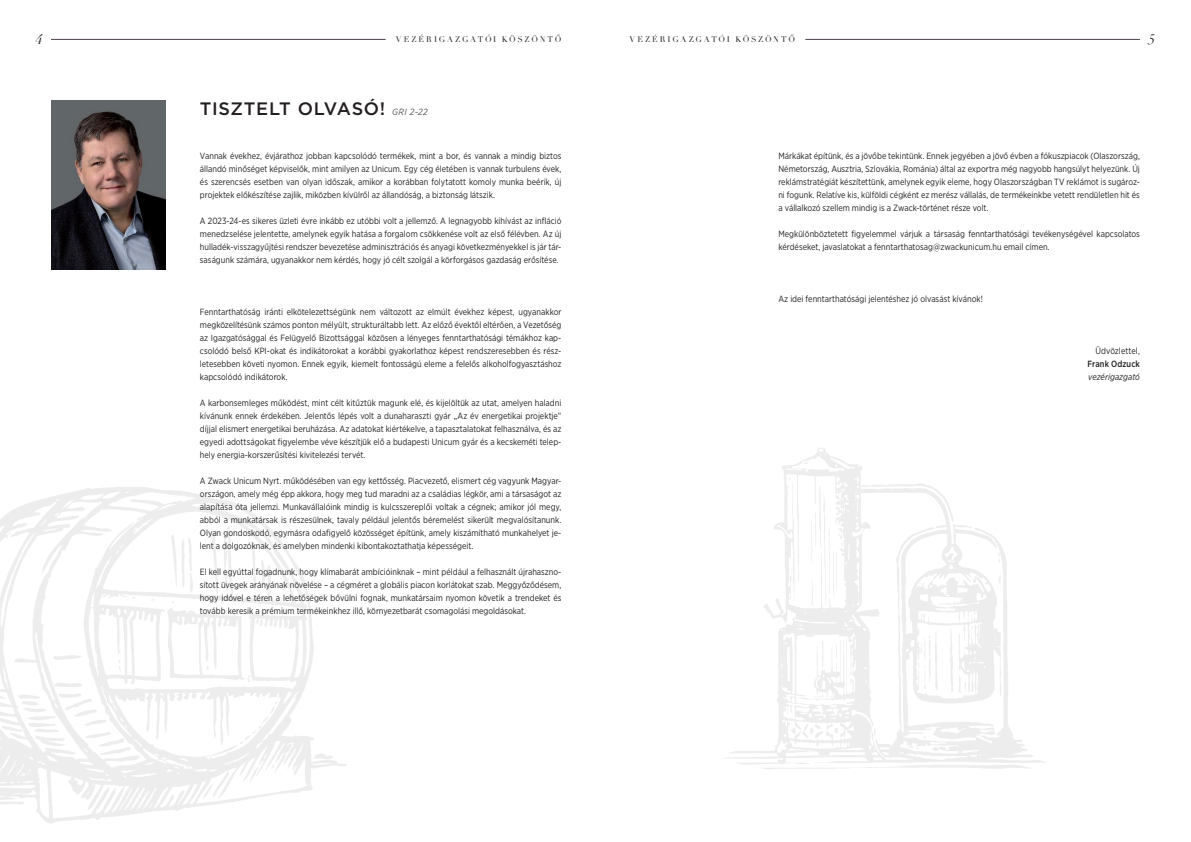
<style>
.page{position:relative;width:1191px;height:842px;background:#fff}
.page>*{position:absolute;margin:0;border:0;box-sizing:border-box;transform-origin:0 0}
.t1{font:500 18px "Gotham";letter-spacing:.03em;color:#231f20}
.t2{font:italic 14px "Didot";color:#231f20}
.Kenyér_szöveg_9_13{font:9px/13px "Gotham Narrow";color:#231f20;text-align:justify;scale:.95 1}
.Aláírás{font:italic 9px "Gotham Narrow";color:#231f20;scale:.95 1}
.Aláírás-2{font:9px "Gotham Narrow";letter-spacing:.005em;color:#231f20;scale:.95 1}
.Aláírás-3{font:500 9px "Gotham Narrow";letter-spacing:.005em;color:#231f20;scale:.95 1}
.t3{font:8px "Didot";letter-spacing:.22em;color:#231f20}
.s1{font-family:"Gotham Narrow";font-weight:400;font-style:italic;font-size:9px;color:#57585a}
</style>
<div class="page">
<hr style="left:805px;top:39px;width:335px;height:1px;background:#4e414f">
<hr style="left:51px;top:39px;width:335px;height:1px;background:#4e414f">
<img style="left:51px;top:101px;width:115px;height:169px">
<h2 class="t2" style="left:36px;top:31px;width:8px">4</h2>
<p class="t3" style="left:396px;top:34px;width:167px">VEZÉRIGAZGATÓI KÖSZÖNTŐ</p>
<p class="t3" style="left:629px;top:34px;width:167px">VEZÉRIGAZGATÓI KÖSZÖNTŐ</p>
<h2 class="t2" style="left:1148px;top:31px;width:8px">5</h2>
<p class="t1" style="left:200px;top:97px;width:229px">TISZTELT OLVASÓ! <span class="s1">GRI 2-22</span></p>
<p class="Kenyér_szöveg_9_13" style="left:200px;top:149px;width:382px">Vannak évekhez, évjárathoz jobban kapcsolódó termékek, mint a bor, és vannak a mindig biztos állandó minőséget képviselők, mint amilyen az Unicum. Egy cég életében is vannak turbulens évek, és szerencsés esetben van olyan időszak, amikor a korábban folytatott komoly munka beérik, új projektek előkészítése zajlik, miközben kívülről az állandóság, a biztonság látszik.</p>
<p class="Kenyér_szöveg_9_13" style="left:200px;top:214px;width:382px">A 2023-24-es sikeres üzleti évre inkább ez utóbbi volt a jellemző. A legnagyobb kihívást az infláció menedzselése jelentette, amelynek egyik hatása a forgalom csökkenése volt az első félévben. Az új hulladék-visszagyűjtési rendszer bevezetése adminisztrációs és anyagi következményekkel is jár tár&shy;saságunk számára, ugyanakkor nem kérdés, hogy jó célt szolgál a körforgásos gazdaság erősítése.</p>
<p class="Kenyér_szöveg_9_13" style="left:200px;top:305px;width:382px">Fenntarthatóság iránti elkötelezettségünk nem változott az elmúlt évekhez képest, ugyanakkor megközelítésünk számos ponton mélyült, strukturáltabb lett. Az előző évektől eltérően, a Vezetőség az Igazgatósággal és Felügyelő Bizottsággal közösen a lényeges fenntarthatósági témákhoz kap&shy;csolódó belső KPI-okat és indikátorokat a korábbi gyakorlathoz képest rendszeresebben és rész&shy;letesebben követi nyomon. Ennek egyik, kiemelt fontosságú eleme a felelős alkoholfogyasztáshoz kapcsolódó indikátorok.</p>
<p class="Kenyér_szöveg_9_13" style="left:200px;top:396px;width:382px">A karbonsemleges működést, mint célt kitűztük magunk elé, és kijelöltük az utat, amelyen haladni kívánunk ennek érdekében. Jelentős lépés volt a dunaharaszti gyár „Az év energetikai projektje” díjjal elismert energetikai beruházása. Az adatokat kiértékelve, a tapasztalatokat felhasználva, és az egyedi adottságokat figyelembe véve készítjük elő a budapesti Unicum gyár és a kecskeméti telep&shy;hely energia-korszerűsítési kivitelezési tervét.</p>
<p class="Kenyér_szöveg_9_13" style="left:200px;top:474px;width:382px">A Zwack Unicum Nyrt. működésében van egy kettősség. Piacvezető, elismert cég vagyunk Magyar&shy;országon, amely még épp akkora, hogy meg tud maradni az a családias légkör, ami a társaságot az alapítása óta jellemzi. Munkavállalóink mindig is kulcsszereplői voltak a cégnek; amikor jól megy, abból a munkatársak is részesülnek, tavaly például jelentős béremelést sikerült megvalósítanunk.<br>Olyan gondoskodó, egymásra odafigyelő közösséget építünk, amely kiszámítható munkahelyet je&shy;lent a dolgozóknak, és amelyben mindenki kibontakoztathatja képességeit.</p>
<p class="Kenyér_szöveg_9_13" style="left:200px;top:565px;width:382px">El kell egyúttal fogadnunk, hogy klímabarát ambícióinknak – mint például a felhasznált újrahaszno&shy;sított üvegek arányának növelése – a cégméret a globális piacon korlátokat szab. Meggyőződésem, hogy idővel e téren a lehetőségek bővülni fognak, munkatársaim nyomon követik a trendeket és tovább keresik a prémium termékeinkhez illő, környezetbarát csomagolási megoldásokat.</p>
<p class="Kenyér_szöveg_9_13" style="left:778px;top:149px;width:382px">Márkákat építünk, és a jövőbe tekintünk. Ennek jegyében a jövő évben a fókuszpiacok (Olaszország, Németország, Ausztria, Szlovákia, Románia) által az exportra még nagyobb hangsúlyt helyezünk. Új reklámstratégiát készítettünk, amelynek egyik eleme, hogy Olaszországban TV reklámot is sugároz&shy;ni fogunk. Relatíve kis, külföldi cégként ez merész vállalás, de termékeinkbe vetett rendületlen hit és a vállalkozó szellem mindig is a Zwack-történet része volt.</p>
<p class="Kenyér_szöveg_9_13" style="left:778px;top:227px;width:382px">Megkülönböztetett figyelemmel várjuk a társaság fenntarthatósági tevékenységével kapcsolatos kérdéseket, javaslatokat a fenntarthatosag@zwackunicum.hu email címen.</p>
<p class="Kenyér_szöveg_9_13" style="left:778px;top:292px;width:217px">Az idei fenntarthatósági jelentéshez jó olvasást kívánok!</p>
<p class="Aláírás-2" style="left:1095px;top:345px;width:48px">Üdvözlettel,</p>
<p class="Aláírás-3" style="left:1087px;top:358px;width:57px">Frank Odzuck</p>
<p class="Aláírás" style="left:1088px;top:371px;width:56px">vezérigazgató</p>
</div>
